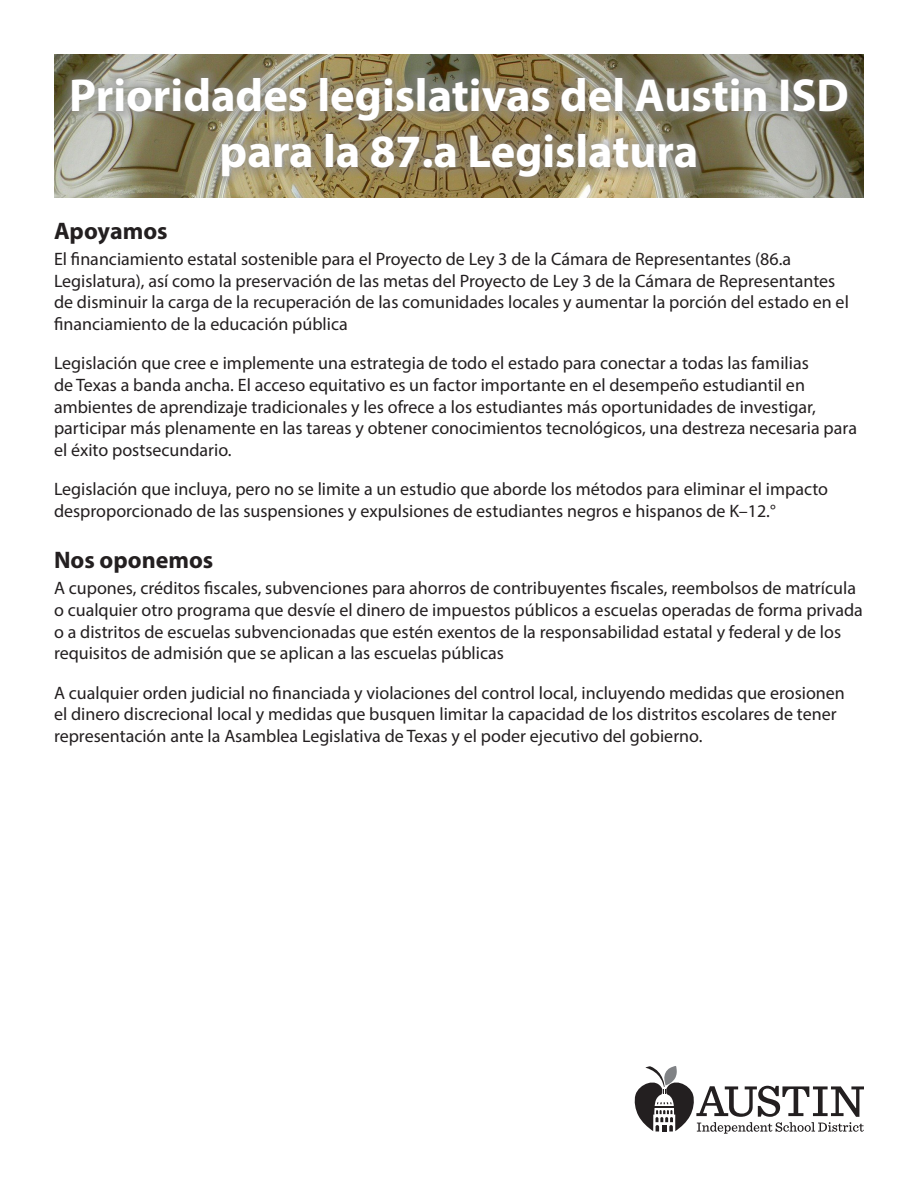
<style>
.page{position:relative;width:918px;height:1188px;background:#fff}
.page>*{position:absolute;margin:0;border:0;box-sizing:border-box;transform-origin:0 0}
.t1{font:700 46.5px/55.8px "Myriad Pro";color:#fff;text-align:center}
.t2{font:700 24px "Myriad Pro";color:#231f20}
.Drop_cap_text{font:18px/21.6px "Myriad Pro";color:#231f20}
</style>
<div class="page">
<svg style="left:634px;top:1066px;width:230px;height:68px"></svg>
<img style="left:54px;top:54px;width:810px;height:144px">
<svg style="left:62px;top:68px;width:796px;height:119px;background:#8e866c"></svg>
<h1 class="t1" style="left:69px;top:66px;width:781px">Prioridades legislativas del Austin ISD para la 87.a Legislatura</h1>
<h2 class="t2" style="left:54px;top:215px;width:115px">Apoyamos</h2>
<p class="Drop_cap_text" style="left:54px;top:248px;width:796px">El financiamiento estatal sostenible para el Proyecto de Ley 3 de la Cámara de Representantes (86.a Legislatura), así como la preservación de las metas del Proyecto de Ley 3 de la Cámara de Representantes de disminuir la carga de la recuperación de las comunidades locales y aumentar la porción del estado en el financiamiento de la educación pública</p>
<p class="Drop_cap_text" style="left:54px;top:352px;width:805px">Legislación que cree e implemente una estrategia de todo el estado para conectar a todas las familias<br>de Texas a banda ancha. El acceso equitativo es un factor importante en el desempeño estudiantil en ambientes de aprendizaje tradicionales y les ofrece a los estudiantes más oportunidades de investigar, participar más plenamente en las tareas y obtener conocimientos tecnológicos, una destreza necesaria para el éxito postsecundario.</p>
<p class="Drop_cap_text" style="left:54px;top:478px;width:776px">Legislación que incluya, pero no se limite a un estudio que aborde los métodos para eliminar el impacto desproporcionado de las suspensiones y expulsiones de estudiantes negros e hispanos de K–12.°</p>
<h2 class="t2" style="left:54px;top:545px;width:161px">Nos oponemos</h2>
<p class="Drop_cap_text" style="left:54px;top:577px;width:810px">A cupones, créditos fiscales, subvenciones para ahorros de contribuyentes fiscales, reembolsos de matrícula o cualquier otro programa que desvíe el dinero de impuestos públicos a escuelas operadas de forma privada o a distritos de escuelas subvencionadas que estén exentos de la responsabilidad estatal y federal y de los requisitos de admisión que se aplican a las escuelas públicas</p>
<p class="Drop_cap_text" style="left:54px;top:682px;width:792px">A cualquier orden judicial no financiada y violaciones del control local, incluyendo medidas que erosionen el dinero discrecional local y medidas que busquen limitar la capacidad de los distritos escolares de tener representación ante la Asamblea Legislativa de Texas y el poder ejecutivo del gobierno.</p>
</div>
